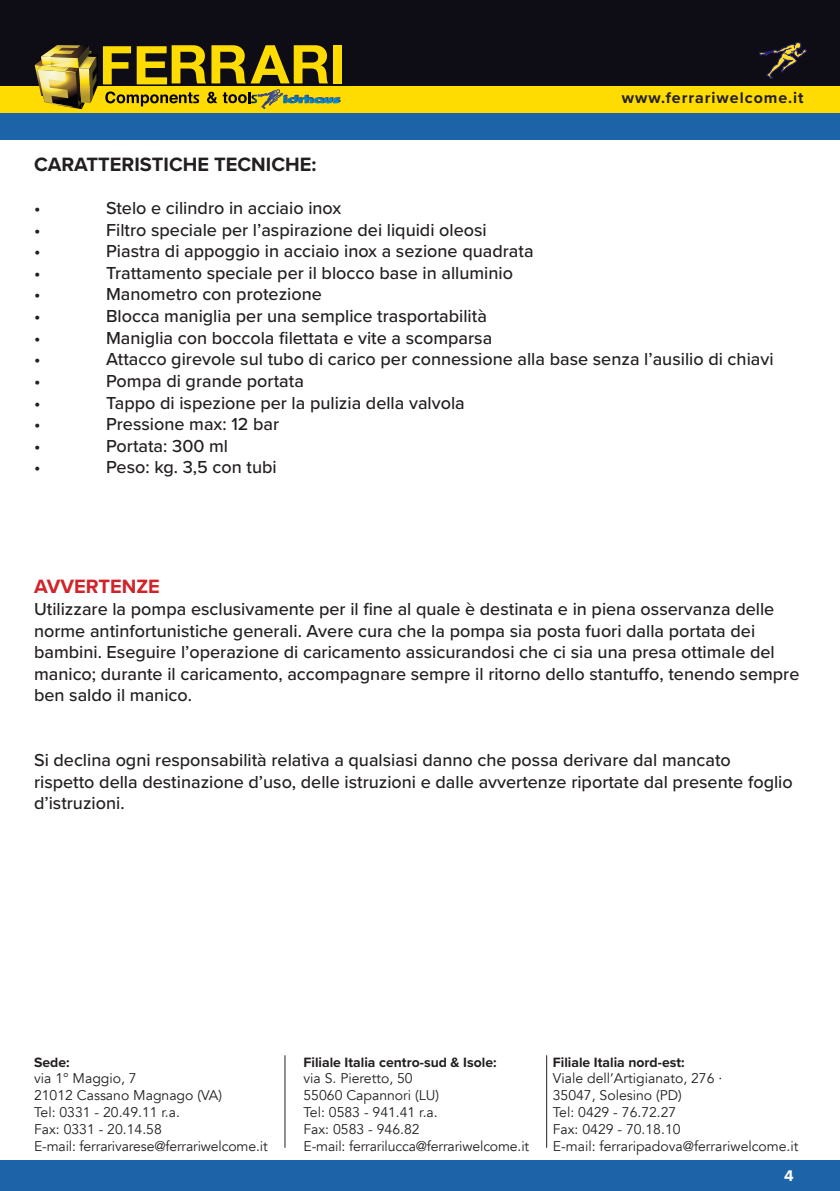
<style>
.page{position:relative;width:840px;height:1191px;background:#fff}
.page>*{position:absolute;margin:0;border:0;box-sizing:border-box;transform-origin:0 0}
.t1{font:700 20px "Proxima Nova";color:#231f20}
.t2{font:700 20px "Proxima Nova";color:#d1232a}
.t3{font:500 18px/21.6px "Proxima Nova";color:#231f20}
.t4{font:700 16px "Proxima Nova";letter-spacing:.06em;color:#231f20}
.t5{font:700 16px "Proxima Nova";color:#fff}
.t6{font:14px/16.8px "Avenir";color:#231f20}
.t7{font:700 14px "Proxima Nova";color:#231f20}
</style>
<div class="page">
<div style="left:0;top:1159px;width:839px;height:32px;background:#1c63a7"></div>
<hr style="left:284px;top:1055px;width:1px;height:92px;background:#231f20">
<hr style="left:546px;top:1055px;width:1px;height:92px;background:#231f20">
<div style="left:0;top:86px;width:839px;height:27px;background:#ffdc01"></div>
<div style="left:0;top:113px;width:839px;height:27px;background:#1c63a7"></div>
<div style="left:0;top:0;width:839px;height:86px;background:#0e0c14"></div>
<div style="left:333px;top:45px;width:9px;height:38px;background:#ffdc01"></div>
<svg style="left:35px;top:45px;width:305px;height:64px"></svg>
<svg style="left:759px;top:42px;width:47px;height:37px"></svg>
<p class="t4" style="left:621px;top:85px;width:183px">www.ferrariwelcome.it</p>
<p class="t1" style="left:34px;top:149px;width:284px">CARATTERISTICHE TECNICHE:</p>
<p class="t3" style="left:34px;top:197px;width:8px">•</p>
<p class="t3" style="left:106px;top:197px;width:236px">Stelo e cilindro in acciaio inox</p>
<p class="t3" style="left:34px;top:218px;width:8px">•</p>
<p class="t3" style="left:106px;top:218px;width:382px">Filtro speciale per l’aspirazione dei liquidi oleosi</p>
<p class="t3" style="left:34px;top:240px;width:8px">•</p>
<p class="t3" style="left:106px;top:240px;width:429px">Piastra di appoggio in acciaio inox a sezione quadrata</p>
<p class="t3" style="left:34px;top:261px;width:8px">•</p>
<p class="t3" style="left:106px;top:261px;width:408px">Trattamento speciale per il blocco base in alluminio</p>
<p class="t3" style="left:34px;top:283px;width:8px">•</p>
<p class="t3" style="left:106px;top:283px;width:217px">Manometro con protezione</p>
<p class="t3" style="left:34px;top:305px;width:8px">•</p>
<p class="t3" style="left:106px;top:305px;width:382px">Blocca maniglia per una semplice trasportabilità</p>
<p class="t3" style="left:34px;top:326px;width:8px">•</p>
<p class="t3" style="left:106px;top:326px;width:387px">Maniglia con boccola filettata e vite a scomparsa</p>
<p class="t3" style="left:34px;top:348px;width:8px">•</p>
<p class="t3" style="left:106px;top:348px;width:668px">Attacco girevole sul tubo di carico per connessione alla base senza l’ausilio di chiavi</p>
<p class="t3" style="left:34px;top:369px;width:8px">•</p>
<p class="t3" style="left:106px;top:369px;width:199px">Pompa di grande portata</p>
<p class="t3" style="left:34px;top:391px;width:8px">•</p>
<p class="t3" style="left:106px;top:391px;width:360px">Tappo di ispezione per la pulizia della valvola</p>
<p class="t3" style="left:34px;top:413px;width:8px">•</p>
<p class="t3" style="left:106px;top:413px;width:174px">Pressione max: 12 bar</p>
<p class="t3" style="left:34px;top:434px;width:8px">•</p>
<p class="t3" style="left:106px;top:434px;width:123px">Portata: 300 ml</p>
<p class="t3" style="left:34px;top:456px;width:8px">•</p>
<p class="t3" style="left:106px;top:456px;width:172px">Peso: kg. 3,5 con tubi</p>
<p class="t2" style="left:34px;top:572px;width:127px">AVVERTENZE</p>
<p class="t3" style="left:34px;top:597px;width:766px">Utilizzare la pompa esclusivamente per il fine al quale è destinata e in piena osservanza delle norme antinfortunistiche generali. Avere cura che la pompa sia posta fuori dalla portata dei bambini. Eseguire l’operazione di caricamento assicurandosi che ci sia una presa ottimale del manico; durante il caricamento, accompagnare sempre il ritorno dello stantuffo, tenendo sempre ben saldo il manico.</p>
<p class="t3" style="left:34px;top:749px;width:759px">Si declina ogni responsabilità relativa a qualsiasi danno che possa derivare dal mancato rispetto della destinazione d’uso, delle istruzioni e dalle avvertenze riportate dal presente foglio d’istruzioni.</p>
<p class="t7" style="left:34px;top:1051px;width:37px">Sede:</p>
<p class="t6" style="left:34px;top:1070px;width:235px">via 1° Maggio, 7<br>21012 Cassano Magnago (VA)<br>Tel: 0331 - 20.49.11 r.a.<br>Fax: 0331 - 20.14.58<br>E-mail: ferrarivarese@ferrariwelcome.it</p>
<p class="t7" style="left:303px;top:1051px;width:194px">Filiale Italia centro-sud &amp; Isole:</p>
<p class="t6" style="left:303px;top:1070px;width:227px">via S. Pieretto, 50<br>55060 Capannori (LU)<br>Tel: 0583 - 941.41 r.a.<br>Fax: 0583 - 946.82<br>E-mail: ferrarilucca@ferrariwelcome.it</p>
<p class="t7" style="left:552px;top:1051px;width:133px">Filiale Italia nord-est:</p>
<p class="t6" style="left:552px;top:1070px;width:247px">Viale dell’Artigianato, 276 ·<br>35047, Solesino (PD)<br>Tel: 0429 - 76.72.27<br>Fax: 0429 - 70.18.10<br>E-mail: ferraripadova@ferrariwelcome.it</p>
<p class="t5" style="left:783px;top:1163px;width:11px">4</p>
</div>
